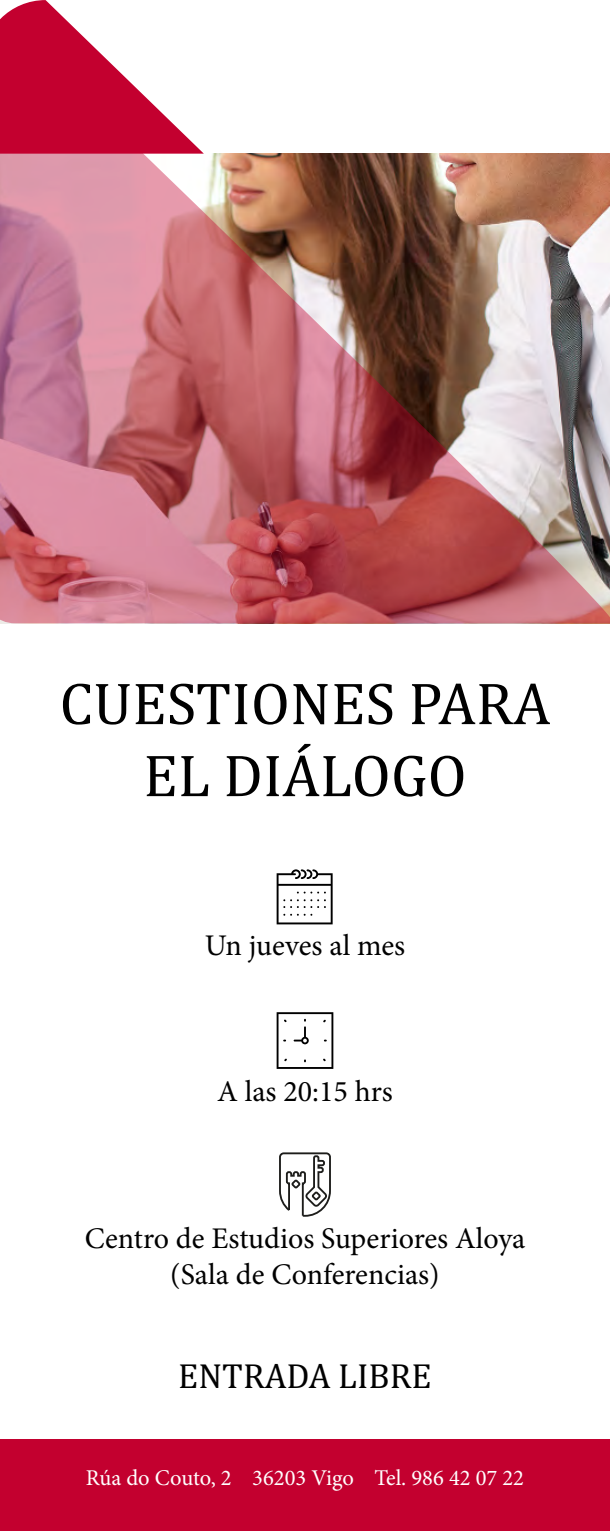
<style>
.page{position:relative;width:610px;height:1531px;background:#fff}
.page>*{position:absolute;margin:0;border:0;box-sizing:border-box;transform-origin:0 0}
.t1{font:60px/72px "Cambria Math";color:#000;text-align:center}
.t2{font:35px "Cambria Math";color:#000}
.t3{font:30px/36px "Minion Pro";color:#000;text-align:center}
.t4{font:22.5px "Minion Pro";color:#fff}
</style>
<div class="page">
<img style="left:0;top:153px;width:609px;height:470px">
<svg style="left:0;top:0;width:204px;height:154px"></svg>
<div style="left:0;top:1439px;width:609px;height:92px;background:#c3002f"></div>
<svg style="left:276px;top:1012px;width:57px;height:57px"></svg>
<svg style="left:276px;top:869px;width:56px;height:55px"></svg>
<svg style="left:279px;top:1152px;width:52px;height:65px"></svg>
<h1 class="t1" style="left:59px;top:667px;width:492px">CUESTIONES PARA<br>EL DIÁLOGO</h1>
<p class="t3" style="left:205px;top:927px;width:202px">Un jueves al mes</p>
<p class="t3" style="left:217px;top:1074px;width:177px">A las 20:15 hrs</p>
<p class="t3" style="left:85px;top:1220px;width:442px">Centro de Estudios Superiores Aloya (Sala de Conferencias)</p>
<p class="t2" style="left:178px;top:1355px;width:255px">ENTRADA LIBRE</p>
<p class="t4" style="left:86px;top:1463px;width:439px">Rúa do Couto, 2 36203 Vigo Tel. 986 42 07 22</p>
</div>
